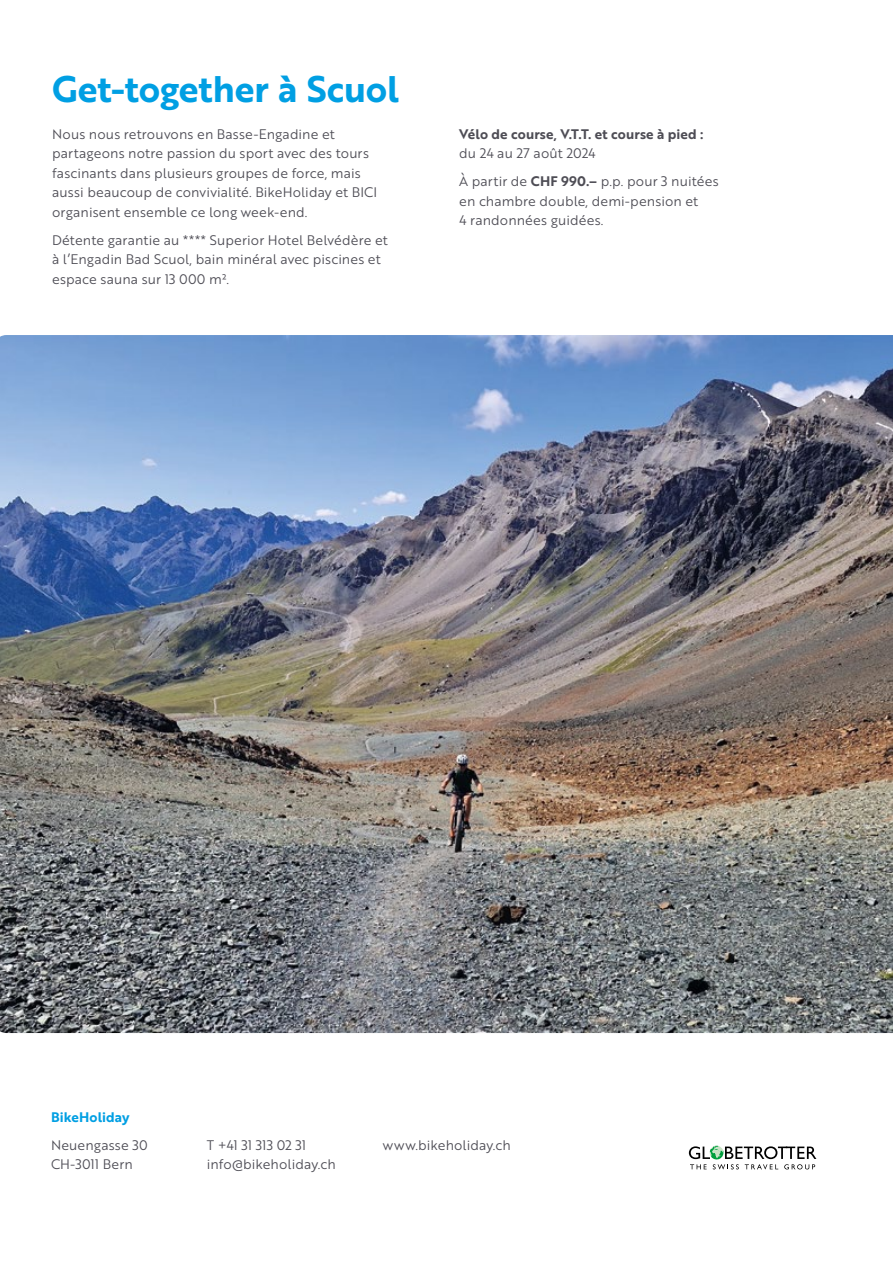
<style>
.page{position:relative;width:893px;height:1263px;background:#fff}
.page>*{position:absolute;margin:0;border:0;box-sizing:border-box;transform-origin:0 0}
.t1{font:36px "Brother 1816 Bold";color:#009fe3}
.t2{font:13.5px/19.5px "Brother 1816 Book";letter-spacing:.01em;color:#4e4d55}
.t3{font:13.5px "Brother 1816 Bold";letter-spacing:.01em;color:#4e4d55}
.t4{font:13.5px "Brother 1816 Bold";letter-spacing:.005em;color:#009fe3}
.s1{font-family:"Brother 1816 Bold"}
</style>
<div class="page">
<img style="left:0;top:335px;width:893px;height:698px">
<svg style="left:544px;top:967px;width:349px;height:203px"></svg>
<svg style="left:689px;top:1145px;width:127px;height:24px"></svg>
<h1 class="t1" style="left:52px;top:62px;width:348px">Get-together à Scuol</h1>
<p class="t2" style="left:52px;top:124px;width:326px">Nous nous retrouvons en Basse-Engadine et partageons notre passion du sport avec des tours fascinants dans plusieurs groupes de force, mais aussi beaucoup de convivialité. BikeHoliday et BICI organisent ensemble ce long week-end.</p>
<p class="t2" style="left:52px;top:230px;width:337px">Détente garantie au **** Superior Hotel Belvédère et à l’Engadin Bad Scuol, bain minéral avec piscines et espace sauna sur 13 000 m².</p>
<p class="t3" style="left:459px;top:124px;width:246px">Vélo de course, V.T.T. et course à pied :</p>
<p class="t2" style="left:459px;top:139px;width:261px;line-height:28px">du 24 au 27 août 2024<br>À partir de <span class="s1">CHF 990.–</span> p.p. pour 3 nuitées</p>
<p class="t2" style="left:459px;top:191px;width:240px">en chambre double, demi-pension et<br>4 randonnées guidées.</p>
<p class="t4" style="left:51px;top:1107px;width:80px">BikeHoliday</p>
<p class="t2" style="left:51px;top:1135px;width:98px">Neuengasse 30<br>CH-3011 Bern</p>
<p class="t2" style="left:207px;top:1135px;width:101px">T +41 31 313 02 31</p>
<p class="t2" style="left:383px;top:1135px;width:129px">www.bikeholiday.ch</p>
<p class="t2" style="left:207px;top:1154px;width:130px">info@bikeholiday.ch</p>
</div>
